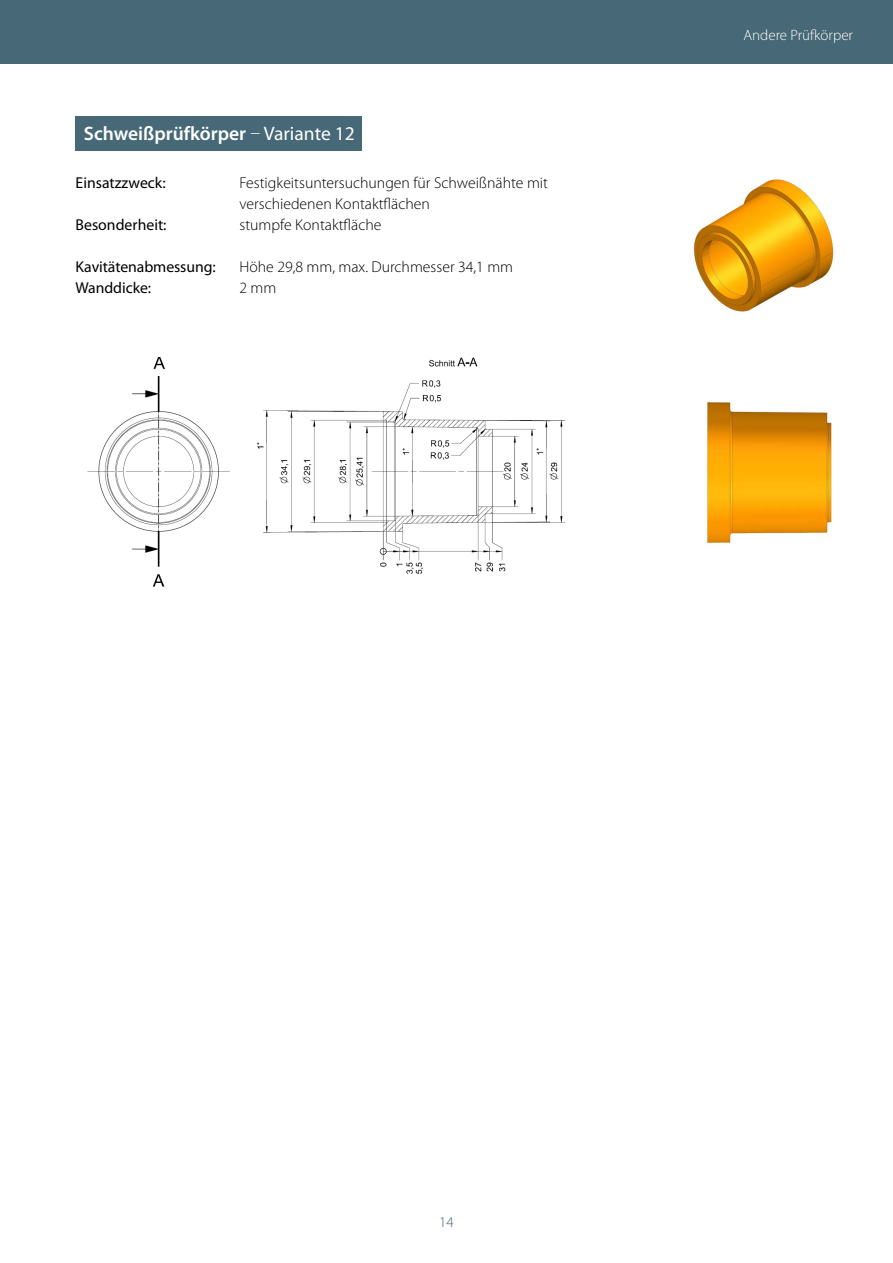
<style>
.page{position:relative;width:893px;height:1263px;background:#fff}
.page>*{position:absolute;margin:0;border:0;box-sizing:border-box;transform-origin:0 0}
.t1{font:600 19.5px "Myriad Pro";color:#fff}
.t2{font:300 15.75px/21px "Myriad Pro";color:#000}
.t3{font:15.75px/21px "Myriad Pro";letter-spacing:-.005em;color:#000}
.t4{font:300 15px "Myriad Pro";color:#fff}
.t5{font:300 15px "Myriad Pro";color:#476877}
.s1{font-weight:300}
.s2{font-weight:400}
</style>
<div class="page">
<div style="left:76px;top:116px;width:286px;height:34px;background:#476877"></div>
<div style="left:0;top:0;width:893px;height:64px;background:#476877"></div>
<img style="left:705px;top:402px;width:127px;height:141px">
<img style="left:693px;top:178px;width:141px;height:134px">
<img style="left:87px;top:357px;width:478px;height:230px">
<p class="t1" style="left:84px;top:121px;width:272px">Schweißprüfkörper <span class="s1">–</span> <span class="s2">Variante 12</span></p>
<p class="t3" style="left:76px;top:172px;width:92px">Einsatzzweck:</p>
<p class="t3" style="left:76px;top:214px;width:92px">Besonderheit:</p>
<p class="t3" style="left:76px;top:256px;width:142px">Kavitätenabmessung:<br>Wanddicke:</p>
<p class="t2" style="left:239px;top:172px;width:310px">Festigkeitsuntersuchungen für Schweißnähte mit verschiedenen Kontaktflächen<br>stumpfe Kontaktfläche</p>
<p class="t2" style="left:239px;top:256px;width:275px">Höhe 29,8 mm, max. Durchmesser 34,1 mm<br>2 mm</p>
<p class="t4" style="left:743px;top:27px;width:111px">Andere Prüfkörper</p>
<p class="t5" style="left:439px;top:1214px;width:16px">14</p>
</div>
